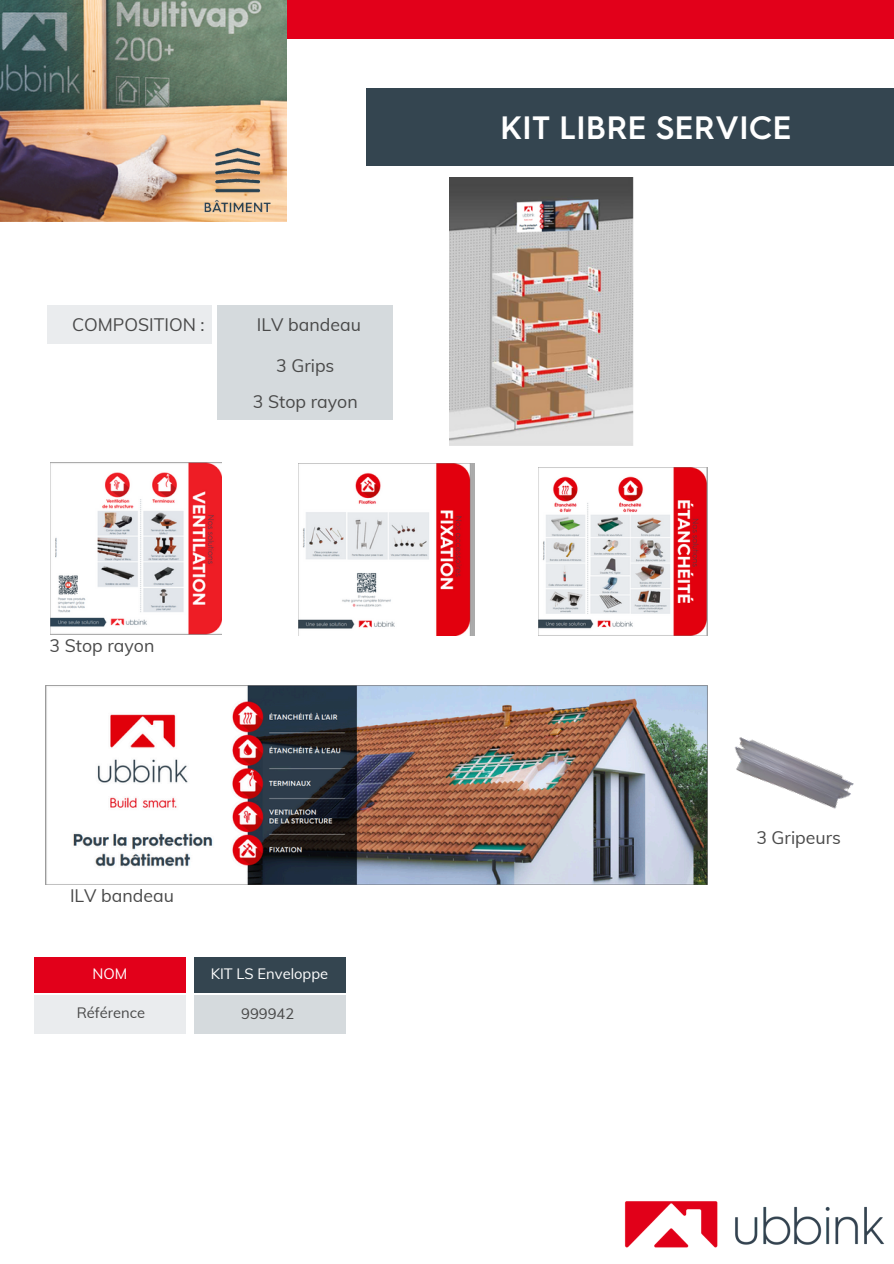
<style>
.page{position:relative;width:894px;height:1264px;background:#fff}
.page>*{position:absolute;margin:0;border:0;box-sizing:border-box;transform-origin:0 0}
.t1{font:600 32.4px "HGS3";color:#fff}
.t2{font:17.7px "Muli";color:#494949}
.t3{font:14.7px "Muli";color:#fff}
.t4{font:14.7px "Muli";color:#494949}
</style>
<div class="page">
<div style="left:366px;top:88px;width:527px;height:77px;background:#344550"></div>
<div style="left:0;top:0;width:893px;height:39px;background:#e2001a"></div>
<div style="left:34px;top:995px;width:152px;height:38px;background:#eaecee"></div>
<div style="left:193px;top:995px;width:152px;height:38px;background:#d5dadd"></div>
<div style="left:34px;top:956px;width:152px;height:36px;background:#e2001a"></div>
<div style="left:193px;top:956px;width:152px;height:36px;background:#344550"></div>
<img style="left:45px;top:685px;width:662px;height:200px">
<img style="left:298px;top:463px;width:177px;height:172px">
<img style="left:538px;top:467px;width:169px;height:168px">
<img style="left:51px;top:462px;width:171px;height:172px">
<div style="left:48px;top:305px;width:164px;height:38px;background:#eaecee"></div>
<div style="left:217px;top:305px;width:176px;height:38px;background:#d5dadd"></div>
<div style="left:217px;top:343px;width:176px;height:39px;background:#d5dadd"></div>
<div style="left:217px;top:382px;width:176px;height:38px;background:#d5dadd"></div>
<img style="left:692px;top:685px;width:162px;height:183px">
<img style="left:449px;top:177px;width:184px;height:268px">
<img style="left:624px;top:1201px;width:260px;height:47px">
<img style="left:0;top:0;width:286px;height:221px">
<img style="left:193px;top:134px;width:94px;height:88px">
<p class="t2" style="left:72px;top:313px;width:134px">COMPOSITION :</p>
<p class="t2" style="left:257px;top:313px;width:105px">ILV bandeau</p>
<p class="t2" style="left:276px;top:354px;width:60px">3 Grips</p>
<p class="t2" style="left:253px;top:390px;width:106px">3 Stop rayon</p>
<p class="t2" style="left:49px;top:634px;width:106px">3 Stop rayon</p>
<h4 class="t2" style="left:70px;top:883px;width:105px">ILV bandeau</h4>
<h3 class="t3" style="left:92px;top:963px;width:36px">NOM</h3>
<p class="t4" style="left:77px;top:1003px;width:70px">Référence</p>
<h1 class="t3" style="left:211px;top:963px;width:119px">KIT LS Enveloppe</h1>
<p class="t4" style="left:241px;top:1003px;width:54px">999942</p>
<p class="t1" style="left:500px;top:108px;width:293px">KIT LIBRE SERVICE</p>
<p class="t2" style="left:756px;top:825px;width:86px">3 Gripeurs</p>
</div>
